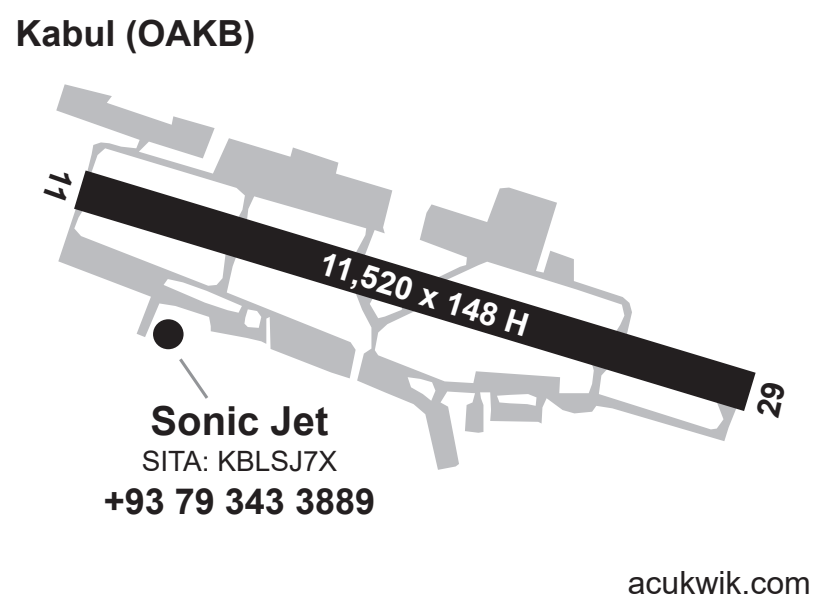
<style>
.page{position:relative;width:828px;height:612px;background:#fff}
.page>*{position:absolute;margin:0;border:0;box-sizing:border-box;transform-origin:0 0}
.t1{font:700 40px "Arial";color:#231f20}
.t2{font:700 36px "Arial";color:#231f20}
.t3{font:32px "Arial";color:#231f20}
.t4{font:700 32px "Arial";color:#fff}
.t5{font:28px "Arial";color:#231f20}
</style>
<div class="page">
<svg style="left:56px;top:84px;width:283px;height:86px"></svg>
<svg style="left:58px;top:215px;width:16px;height:52px"></svg>
<svg style="left:422px;top:411px;width:313px;height:59px"></svg>
<svg style="left:74px;top:170px;width:682px;height:241px"></svg>
<svg style="left:176px;top:355px;width:35px;height:47px"></svg>
<div style="left:153px;top:319px;width:31px;height:30px;background:#231f20;border-radius:50%"></div>
<svg style="left:56px;top:168px;width:18px;height:2px"></svg>
<p class="t2" style="left:15px;top:8px;width:241px">Kabul (OAKB)</p>
<p class="t4" style="left:327px;top:241px;width:219px;rotate:17deg">11,520 x 148 H</p>
<p class="t1" style="left:151px;top:393px;width:179px">Sonic Jet</p>
<p class="t5" style="left:142px;top:442px;width:197px">SITA: KBLSJ7X</p>
<p class="t2" style="left:104px;top:476px;width:273px">+93 79 343 3889</p>
<p class="t3" style="left:628px;top:561px;width:185px">acukwik.com</p>
</div>
